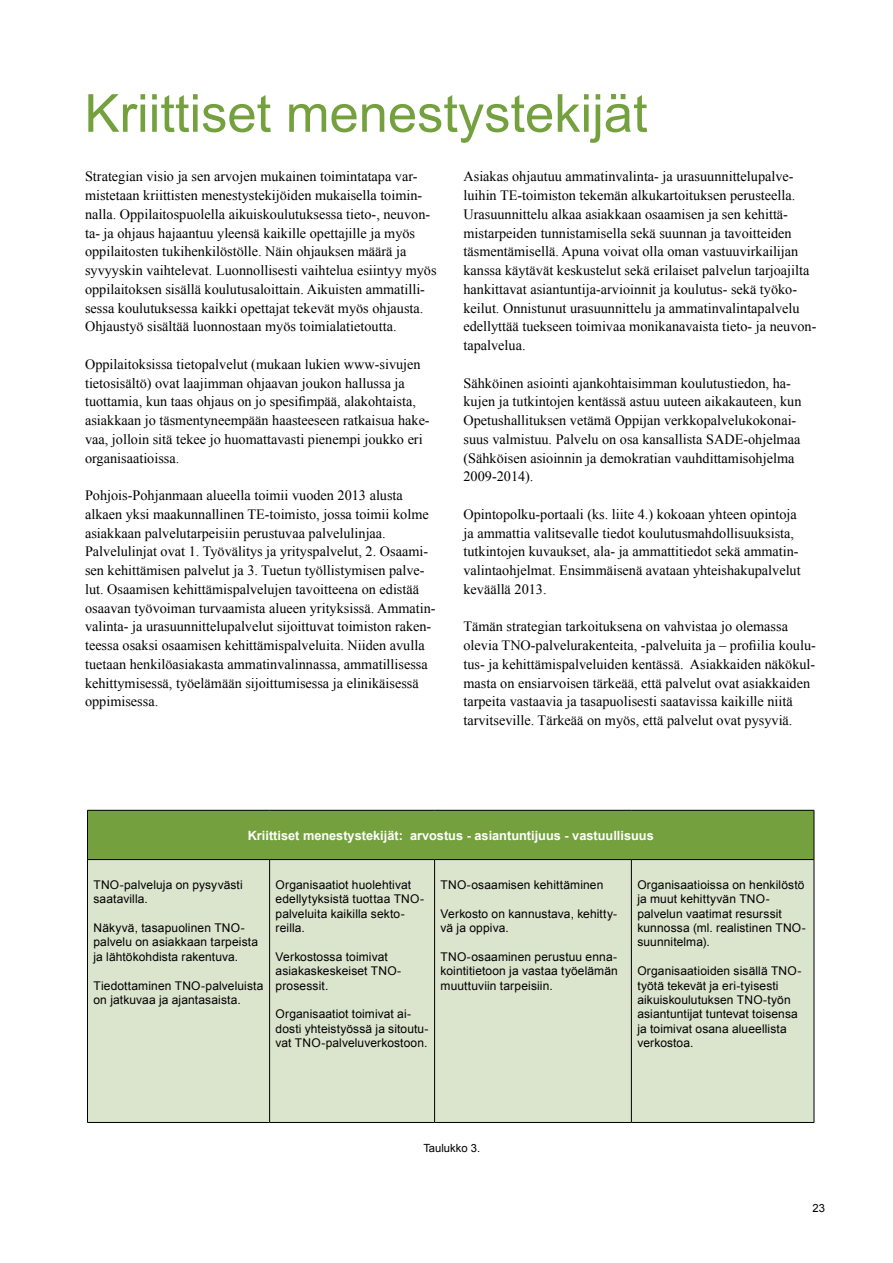
<style>
.page{position:relative;width:893px;height:1263px;background:#fff}
.page>*{position:absolute;margin:0;border:0;box-sizing:border-box;transform-origin:0 0}
.t1{font:52.5px "Arial";color:#74a03e}
.t2{font:14.25px/18.8px "Times New Roman";color:#000}
.t3{font:700 12.75px "Arial";color:#fff}
.t4{font:12px/14.4px "Arial";letter-spacing:.01em;color:#000}
.t5{font:11.25px "Arial";color:#000}
</style>
<div class="page">
<div style="left:87px;top:810px;width:727px;height:49px;background:#74a03e"></div>
<div style="left:88px;top:860px;width:726px;height:262px;background:#dbe4cd"></div>
<hr style="left:87px;top:810px;width:183px;height:1px;background:#000">
<hr style="left:87px;top:810px;width:1px;height:49px;background:#000">
<hr style="left:270px;top:810px;width:165px;height:1px;background:#000">
<hr style="left:435px;top:810px;width:196px;height:1px;background:#000">
<hr style="left:631px;top:810px;width:183px;height:1px;background:#000">
<hr style="left:814px;top:810px;width:1px;height:49px;background:#000">
<hr style="left:87px;top:859px;width:183px;height:1px;background:#000">
<hr style="left:87px;top:860px;width:1px;height:262px;background:#000">
<hr style="left:270px;top:859px;width:165px;height:1px;background:#000">
<hr style="left:269px;top:860px;width:1px;height:262px;background:#000">
<hr style="left:435px;top:859px;width:196px;height:1px;background:#000">
<hr style="left:434px;top:860px;width:1px;height:262px;background:#000">
<hr style="left:631px;top:859px;width:183px;height:1px;background:#000">
<hr style="left:631px;top:860px;width:1px;height:262px;background:#000">
<hr style="left:814px;top:860px;width:1px;height:262px;background:#000">
<hr style="left:87px;top:1122px;width:183px;height:1px;background:#000">
<hr style="left:270px;top:1122px;width:165px;height:1px;background:#000">
<hr style="left:435px;top:1122px;width:196px;height:1px;background:#000">
<hr style="left:631px;top:1122px;width:183px;height:1px;background:#000">
<h1 class="t1" style="left:85px;top:79px;width:565px">Kriittiset menestystekijät</h1>
<p class="t2" style="left:85px;top:167px;width:353px">Strategian visio ja sen arvojen mukainen toimintatapa var&shy;mistetaan kriittisten menestystekijöiden mukaisella toimin&shy;nalla. Oppilaitospuolella aikuiskoulutuksessa tieto-, neuvon&shy;ta- ja ohjaus hajaantuu yleensä kaikille opettajille ja myös oppilaitosten tukihenkilöstölle. Näin ohjauksen määrä ja syvyyskin vaihtelevat. Luonnollisesti vaihtelua esiintyy myös oppilaitoksen sisällä koulutusaloittain. Aikuisten ammatilli&shy;sessa koulutuksessa kaikki opettajat tekevät myös ohjausta.<br>Ohjaustyö sisältää luonnostaan myös toimialatietoutta.</p>
<p class="t2" style="left:85px;top:354px;width:346px">Oppilaitoksissa tietopalvelut (mukaan lukien www-sivujen tietosisältö) ovat laajimman ohjaavan joukon hallussa ja tuottamia, kun taas ohjaus on jo spesifimpää, alakohtaista, asiakkaan jo täsmentyneempään haasteeseen ratkaisua hake&shy;vaa, jolloin sitä tekee jo huomattavasti pienempi joukko eri organisaatioissa.</p>
<p class="t2" style="left:85px;top:486px;width:352px">Pohjois-Pohjanmaan alueella toimii vuoden 2013 alusta alkaen yksi maakunnallinen TE-toimisto, jossa toimii kolme asiakkaan palvelutarpeisiin perustuvaa palvelulinjaa.<br>Palvelulinjat ovat 1. Työvälitys ja yrityspalvelut, 2. Osaami&shy;sen kehittämisen palvelut ja 3. Tuetun työllistymisen palve&shy;lut. Osaamisen kehittämispalvelujen tavoitteena on edistää osaavan työvoiman turvaamista alueen yrityksissä. Ammatin&shy;valinta- ja urasuunnittelupalvelut sijoittuvat toimiston raken&shy;teessa osaksi osaamisen kehittämispalveluita. Niiden avulla tuetaan henkilöasiakasta ammatinvalinnassa, ammatillisessa kehittymisessä, työelämään sijoittumisessa ja elinikäisessä oppimisessa.</p>
<p class="t2" style="left:463px;top:167px;width:354px">Asiakas ohjautuu ammatinvalinta- ja urasuunnittelupalve&shy;luihin TE-toimiston tekemän alkukartoituksen perusteella.<br>Urasuunnittelu alkaa asiakkaan osaamisen ja sen kehittä&shy;mistarpeiden tunnistamisella sekä suunnan ja tavoitteiden täsmentämisellä. Apuna voivat olla oman vastuuvirkailijan kanssa käytävät keskustelut sekä erilaiset palvelun tarjoajilta hankittavat asiantuntija-arvioinnit ja koulutus- sekä työko&shy;keilut. Onnistunut urasuunnittelu ja ammatinvalintapalvelu edellyttää tuekseen toimivaa monikanavaista tieto- ja neuvon&shy;tapalvelua.</p>
<p class="t2" style="left:463px;top:373px;width:339px">Sähköinen asiointi ajankohtaisimman koulutustiedon, ha&shy;kujen ja tutkintojen kentässä astuu uuteen aikakauteen, kun Opetushallituksen vetämä Oppijan verkkopalvelukokonai&shy;suus valmistuu. Palvelu on osa kansallista SADE-ohjelmaa (Sähköisen asioinnin ja demokratian vauhdittamisohjelma 2009-2014).</p>
<p class="t2" style="left:463px;top:504px;width:339px">Opintopolku-portaali (ks. liite 4.) kokoaan yhteen opintoja ja ammattia valitsevalle tiedot koulutusmahdollisuuksista, tutkintojen kuvaukset, ala- ja ammattitiedot sekä ammatin&shy;valintaohjelmat. Ensimmäisenä avataan yhteishakupalvelut keväällä 2013.</p>
<p class="t2" style="left:463px;top:617px;width:354px">Tämän strategian tarkoituksena on vahvistaa jo olemassa olevia TNO-palvelurakenteita, -palveluita ja – profiilia koulu&shy;tus- ja kehittämispalveluiden kentässä. Asiakkaiden näkökul&shy;masta on ensiarvoisen tärkeää, että palvelut ovat asiakkaiden tarpeita vastaavia ja tasapuolisesti saatavissa kaikille niitä tarvitseville. Tärkeää on myös, että palvelut ovat pysyviä.</p>
<p class="t3" style="left:248px;top:826px;width:407px">Kriittiset menestystekijät: arvostus - asiantuntijuus - vastuullisuus</p>
<p class="t4" style="left:93px;top:877px;width:151px">TNO-palveluja on pysyvästi saatavilla.</p>
<p class="t4" style="left:93px;top:921px;width:166px">Näkyvä, tasapuolinen TNO&shy;palvelu on asiakkaan tarpeista ja lähtökohdista rakentuva.</p>
<p class="t4" style="left:93px;top:978px;width:171px">Tiedottaminen TNO-palveluista on jatkuvaa ja ajantasaista.</p>
<p class="t4" style="left:276px;top:877px;width:150px">Organisaatiot huolehtivat edellytyksistä tuottaa TNO&shy;palveluita kaikilla sekto&shy;reilla.</p>
<p class="t4" style="left:276px;top:949px;width:127px">Verkostossa toimivat asiakaskeskeiset TNO&shy;prosessit.</p>
<p class="t4" style="left:276px;top:1007px;width:154px">Organisaatiot toimivat ai&shy;dosti yhteistyössä ja sitoutu&shy;vat TNO-palveluverkostoon.</p>
<p class="t4" style="left:441px;top:877px;width:164px">TNO-osaamisen kehittäminen</p>
<p class="t4" style="left:441px;top:906px;width:178px">Verkosto on kannustava, kehitty&shy;vä ja oppiva.</p>
<p class="t4" style="left:441px;top:949px;width:179px;text-align:justify">TNO-osaaminen perustuu enna&shy;kointitietoon ja vastaa työelämän muuttuviin tarpeisiin.</p>
<p class="t4" style="left:637px;top:877px;width:170px">Organisaatioissa on henkilöstö ja muut kehittyvän TNO&shy;palvelun vaatimat resurssit kunnossa (ml. realistinen TNO&shy;suunnitelma).</p>
<p class="t4" style="left:637px;top:964px;width:166px">Organisaatioiden sisällä TNO&shy;työtä tekevät ja eri-tyisesti aikuiskoulutuksen TNO-työn asiantuntijat tuntevat toisensa ja toimivat osana alueellista verkostoa.</p>
<p class="t5" style="left:423px;top:1141px;width:58px">Taulukko 3.</p>
<p class="t5" style="left:812px;top:1201px;width:14px">23</p>
</div>
